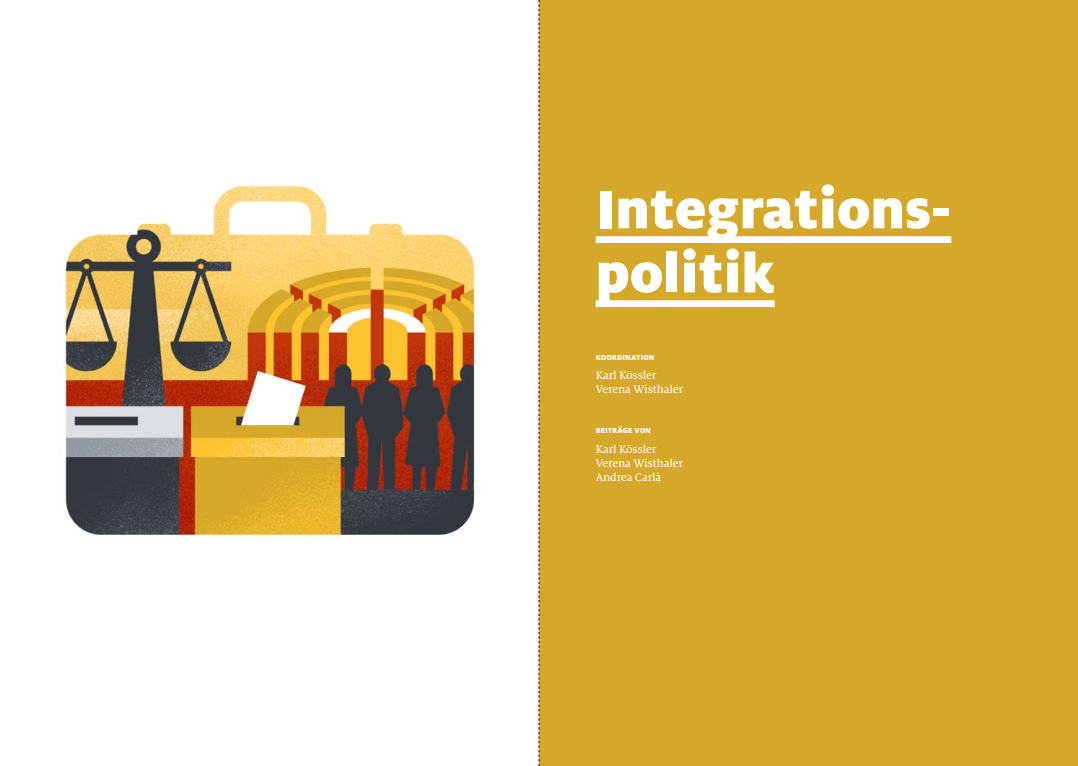
<style>
.page{position:relative;width:1078px;height:766px;background:#fff}
.page>*{position:absolute;margin:0;border:0;box-sizing:border-box;transform-origin:0 0}
.t1{font:900 60px/64px "Milo Pro";color:#fff}
.t2{font:12px/14px "Milo Serif Pro Text";letter-spacing:-.01em;color:#fff}
.t3{font:900 8px "Milo Pro";letter-spacing:.01em;color:#fff}
</style>
<div class="page">
<div style="left:539px;top:0;width:538px;height:765px;background:#d6a829"></div>
<div style="left:595px;top:236px;width:356px;height:7px;background:#fff"></div>
<div style="left:595px;top:300px;width:179px;height:7px;background:#fff"></div>
<img style="left:64px;top:185px;width:411px;height:351px">
<svg style="left:538px;top:0;width:1px;height:765px"></svg>
<h1 class="t1" style="left:595px;top:177px;width:357px">Integrations&shy;politik</h1>
<p class="t3" style="left:595px;top:352px;width:60px">KOORDINATION</p>
<p class="t2" style="left:595px;top:368px;width:89px">Karl Kössler<br>Verena Wisthaler</p>
<p class="t3" style="left:595px;top:425px;width:57px">BEITRÄGE VON</p>
<p class="t2" style="left:595px;top:441px;width:89px">Karl Kössler<br>Verena Wisthaler<br>Andrea Carlà</p>
</div>
